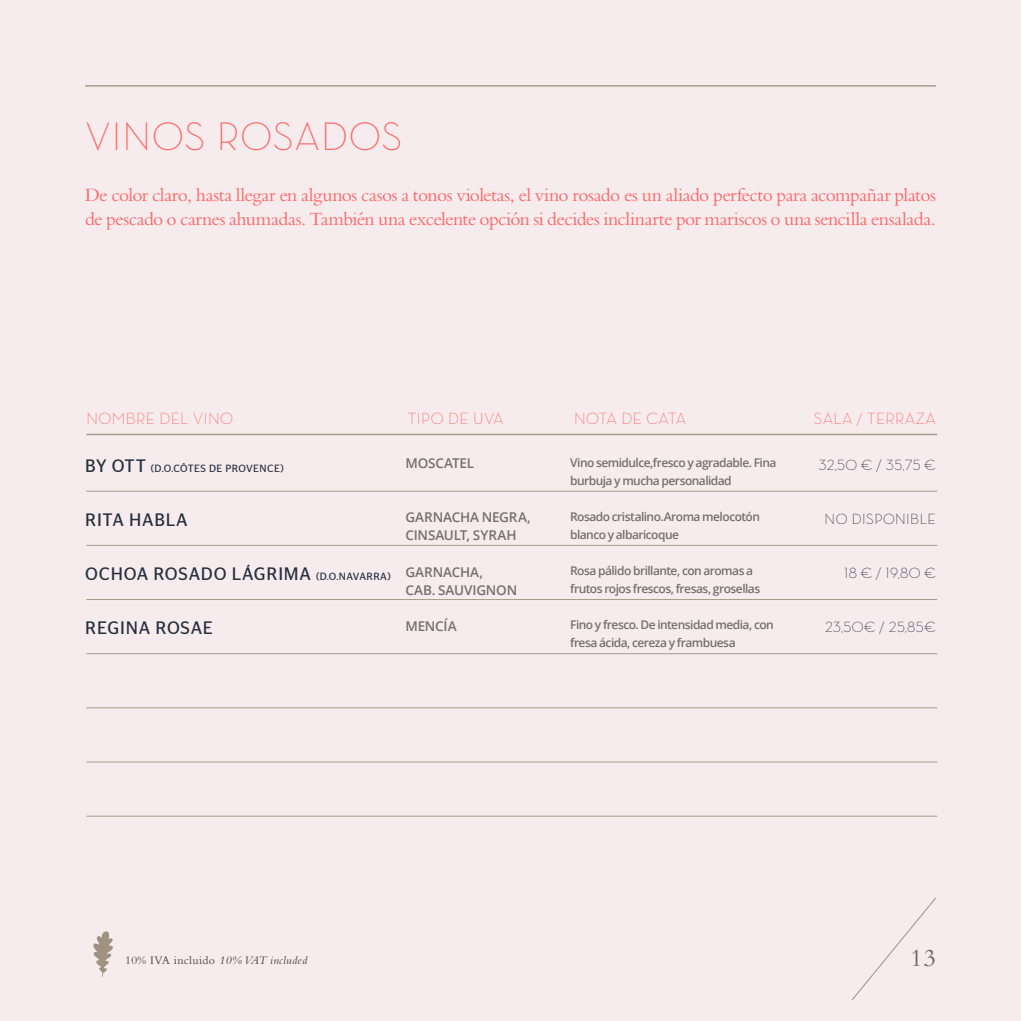
<style>
.page{position:relative;width:1021px;height:1021px;background:#fff}
.page>*{position:absolute;margin:0;border:0;box-sizing:border-box;transform-origin:0 0}
.t1{font:300 40.5px "Neutra Disp";letter-spacing:.025em;color:#ff6665}
.t2{font:25.5px "Bembo Std";color:#73706e}
.t3{font:19.5px/24px "Bembo Std";letter-spacing:-.025em;color:#ff6665}
.t4{font:18px "Stag Sans";letter-spacing:.045em;color:#28303e}
.t5{font:300 16.5px "Neutra Disp";letter-spacing:.025em;color:#ff6665}
.t6{font:300 16.5px "Neutra Disp";letter-spacing:-.02em;color:#ff6665}
.t7{font:300 15px "Neutra Disp";letter-spacing:.03em;color:#28303e}
.t8{font:600 13.5px/18px "Open Sans";letter-spacing:-.015em;color:#73706e}
.t9{font:600 12px/18px "Open Sans";letter-spacing:-.045em;color:#73706e}
.t10{font:12px "Bembo Std";letter-spacing:.025em;color:#4d4a47}
.t11{font:10.5px "Stag Sans";letter-spacing:.045em;color:#28303e}
.s1{font-size:18px}
.s2{font-size:10.5px}
.s3{font-style:italic}
</style>
<div class="page">
<div style="left:1px;top:0;width:1019px;height:1020px;background:#f6ecee"></div>
<hr style="left:85px;top:85px;width:850px;height:2px;background:#a59e89">
<hr style="left:86px;top:434px;width:851px;height:1px;background:#a59e89">
<hr style="left:86px;top:491px;width:851px;height:1px;background:#a59e89">
<hr style="left:86px;top:545px;width:851px;height:1px;background:#a59e89">
<hr style="left:86px;top:599px;width:851px;height:1px;background:#a59e89">
<hr style="left:86px;top:653px;width:851px;height:1px;background:#a59e89">
<hr style="left:86px;top:707px;width:851px;height:1px;background:#a59e89">
<hr style="left:86px;top:761px;width:851px;height:1px;background:#a59e89">
<hr style="left:86px;top:816px;width:851px;height:1px;background:#a59e89">
<h1 class="t1" style="left:85px;top:114px;width:319px">VINOS ROSADOS</h1>
<p class="t3" style="left:85px;top:182px;width:852px">De color claro, hasta llegar en algunos casos a tonos violetas, el vino rosado es un aliado perfecto para acompañar platos de pescado o carnes ahumadas. También una excelente opción si decides inclinarte por mariscos o una sencilla ensalada.</p>
<h3 class="t5" style="left:86px;top:409px;width:148px">NOMBRE DEL VINO</h3>
<h3 class="t5" style="left:408px;top:409px;width:97px">TIPO DE UVA</h3>
<h3 class="t6" style="left:574px;top:409px;width:114px">NOTA DE CATA</h3>
<h3 class="t5" style="left:813px;top:409px;width:123px">SALA / TERRAZA</h3>
<p class="t11" style="left:85px;top:462px;width:200px"><span class="s1">BY OTT</span> (D.O.CÔTES DE PROVENCE)</p>
<p class="t8" style="left:405px;top:454px;width:70px">MOSCATEL</p>
<h3 class="t4" style="left:85px;top:509px;width:104px">RITA HABLA</h3>
<h3 class="t4" style="left:85px;top:563px;width:307px">OCHOA ROSADO LÁGRIMA <span class="s2">(D.O.NAVARRA)</span></h3>
<h3 class="t4" style="left:85px;top:617px;width:129px">REGINA ROSAE</h3>
<p class="t8" style="left:405px;top:508px;width:127px">GARNACHA NEGRA,<br>CINSAULT, SYRAH</p>
<p class="t8" style="left:405px;top:562px;width:113px">GARNACHA,<br>CAB. SAUVIGNON</p>
<p class="t8" style="left:405px;top:616px;width:53px">MENCÍA</p>
<p class="t9" style="left:570px;top:453px;width:208px">Vino semidulce,fresco y agradable. Fina burbuja y mucha personalidad</p>
<p class="t9" style="left:570px;top:507px;width:191px">Rosado cristalino.Aroma melocotón blanco y albaricoque</p>
<p class="t9" style="left:570px;top:561px;width:191px">Rosa pálido brillante, con aromas a frutos rojos frescos, fresas, grosellas</p>
<p class="t9" style="left:570px;top:615px;width:205px">Fino y fresco. De intensidad media, con fresa ácida, cereza y frambuesa</p>
<p class="t7" style="left:818px;top:456px;width:119px">32,50 € / 35,75 €</p>
<p class="t7" style="left:824px;top:510px;width:113px">NO DISPONIBLE</p>
<p class="t7" style="left:844px;top:564px;width:93px">18 € / 19,80 €</p>
<p class="t7" style="left:825px;top:618px;width:112px">23,50€ / 25,85€</p>
<p class="t10" style="left:125px;top:953px;width:183px">10% IVA incluido <span class="s3">10% VAT included</span></p>
<h2 class="t2" style="left:910px;top:943px;width:27px">13</h2>
</div>
